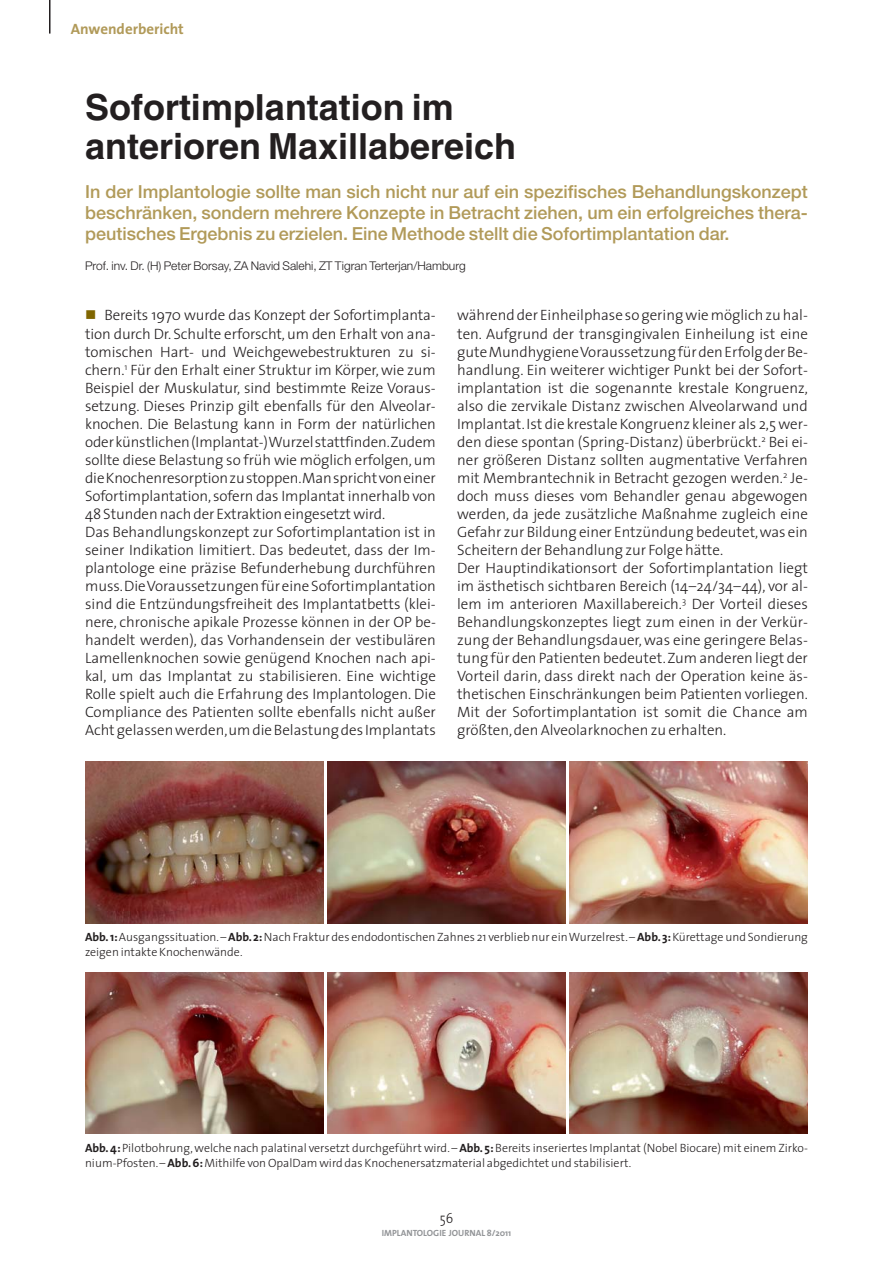
<style>
.page{position:relative;width:893px;height:1263px;background:#fff}
.page>*{position:absolute;margin:0;border:0;box-sizing:border-box;transform-origin:0 0}
.t1{font:700 36px/39px "Helvetica";color:#231f20}
.t2{font:500 18px/21px "Helvetica Neue";color:#b19a59;text-align:justify}
.t3{font:300 15px/18px "The Sans";color:#231f20}
.t4{font:700 15px "The Sans";color:#b19a59}
.t5{font:300 14.25px "The Sans";color:#231f20;scale:.9 1}
.t6{font:300 12px/15px "The Sans";color:#231f20}
.t7{font:300 12px "Helvetica Neue";color:#231f20}
.t8{font:700 9px "The Sans";color:#939598}
.s1{color:#806600}
.s2{font-weight:700}
</style>
<div class="page">
<hr style="left:49px;top:0;width:2px;height:34px;background:#231f20">
<img style="left:85px;top:762px;width:238px;height:161px">
<img style="left:327px;top:762px;width:239px;height:161px">
<img style="left:570px;top:762px;width:238px;height:161px">
<img style="left:85px;top:972px;width:238px;height:162px">
<img style="left:327px;top:972px;width:239px;height:162px">
<img style="left:570px;top:972px;width:238px;height:162px">
<p class="t4" style="left:71px;top:21px;width:115px">Anwenderbericht</p>
<h1 class="t1" style="left:85px;top:92px;width:432px">Sofortimplantation im anterioren Maxillabereich</h1>
<p class="t2" style="left:85px;top:183px;width:724px">In der Implantologie sollte man sich nicht nur auf ein spezifisches Behandlungskonzept beschränken, sondern mehrere Konzepte in Betracht ziehen, um ein erfolgreiches thera&shy;peutisches Ergebnis zu erzielen. Eine Methode stellt die Sofortimplantation dar.</p>
<p class="t7" style="left:85px;top:261px;width:382px">Prof. inv. Dr. (H) Peter Borsay, ZA Navid Salehi, ZT Tigran Terterjan/Hamburg</p>
<p class="t3" style="left:85px;top:308px;width:352px"><span class="s1">■</span> Bereits 1970 wurde das Konzept der Sofortimplanta&shy;tion durch Dr. Schulte erforscht, um den Erhalt von ana&shy;tomischen Hart- und Weichgewebestrukturen zu si&shy;chern.<sup>1</sup> Für den Erhalt einer Struktur im Körper, wie zum Beispiel der Muskulatur, sind bestimmte Reize Voraus&shy;setzung. Dieses Prinzip gilt ebenfalls für den Alveolar&shy;knochen. Die Belastung kann in Form der natürlichen oder künstlichen (Implantat-) Wurzel stattfinden. Zudem sollte diese Belastung so früh wie möglich erfolgen, um die Knochenresorption zu stoppen. Man spricht von einer Sofortimplantation, sofern das Implantat innerhalb von 48 Stunden nach der Extraktion eingesetzt wird.<br>Das Behandlungskonzept zur Sofortimplantation ist in seiner Indikation limitiert. Das bedeutet, dass der Im&shy;plantologe eine präzise Befunderhebung durchführen muss. Die Voraussetzungen für eine Sofortimplantation sind die Entzündungsfreiheit des Implantatbetts (klei&shy;nere, chronische apikale Prozesse können in der OP be&shy;handelt werden), das Vorhandensein der vestibulären Lamellenknochen sowie genügend Knochen nach api&shy;kal, um das Implantat zu stabilisieren. Eine wichtige Rolle spielt auch die Erfahrung des Implantologen. Die Compliance des Patienten sollte ebenfalls nicht außer Acht gelassen werden, um die Belastung des Implantats</p>
<p class="t3" style="left:457px;top:308px;width:352px">während der Einheilphase so gering wie möglich zu hal&shy;ten. Aufgrund der transgingivalen Einheilung ist eine gute Mundhygiene Voraussetzung für den Erfolg der Be&shy;handlung. Ein weiterer wichtiger Punkt bei der Sofort&shy;implantation ist die sogenannte krestale Kongruenz, also die zervikale Distanz zwischen Alveolarwand und Implantat. Ist die krestale Kongruenz kleiner als 2,5 wer&shy;den diese spontan (Spring-Distanz) überbrückt.<sup>2</sup> Bei ei&shy;ner größeren Distanz sollten augmentative Verfahren mit Membrantechnik in Betracht gezogen werden.<sup>2</sup> Je&shy;doch muss dieses vom Behandler genau abgewogen werden, da jede zusätzliche Maßnahme zugleich eine Gefahr zur Bildung einer Entzündung bedeutet, was ein Scheitern der Behandlung zur Folge hätte.<br>Der Hauptindikationsort der Sofortimplantation liegt im ästhetisch sichtbaren Bereich (14–24/34–44), vor al&shy;lem im anterioren Maxillabereich.<sup>3</sup> Der Vorteil dieses Behandlungskonzeptes liegt zum einen in der Verkür&shy;zung der Behandlungsdauer, was eine geringere Belas&shy;tung für den Patienten bedeutet. Zum anderen liegt der Vorteil darin, dass direkt nach der Operation keine äs&shy;thetischen Einschränkungen beim Patienten vorliegen.<br>Mit der Sofortimplantation ist somit die Chance am größten, den Alveolarknochen zu erhalten.</p>
<p class="t6" style="left:85px;top:931px;width:724px"><span class="s2">Abb. 1:</span> Ausgangssituation. –<span class="s2">Abb. 2:</span> Nach Fraktur des endodontischen Zahnes 21 verblieb nur ein Wurzelrest. –<span class="s2">Abb. 3:</span> Kürettage und Sondierung zeigen intakte Knochenwände.</p>
<p class="t6" style="left:85px;top:1141px;width:724px"><span class="s2">Abb. 4:</span> Pilotbohrung, welche nach palatinal versetzt durchgeführt wird. – <span class="s2">Abb. 5:</span> Bereits inseriertes Implantat (Nobel Biocare) mit einem Zirko&shy;nium-Pfosten. –<span class="s2">Abb. 6:</span> Mithilfe von OpalDam wird das Knochenersatzmaterial abgedichtet und stabilisiert.</p>
<p class="t5" style="left:440px;top:1212px;width:17px">56</p>
<p class="t8" style="left:382px;top:1228px;width:131px">IMPLANTOLOGIE JOURNAL 8/2011</p>
</div>
